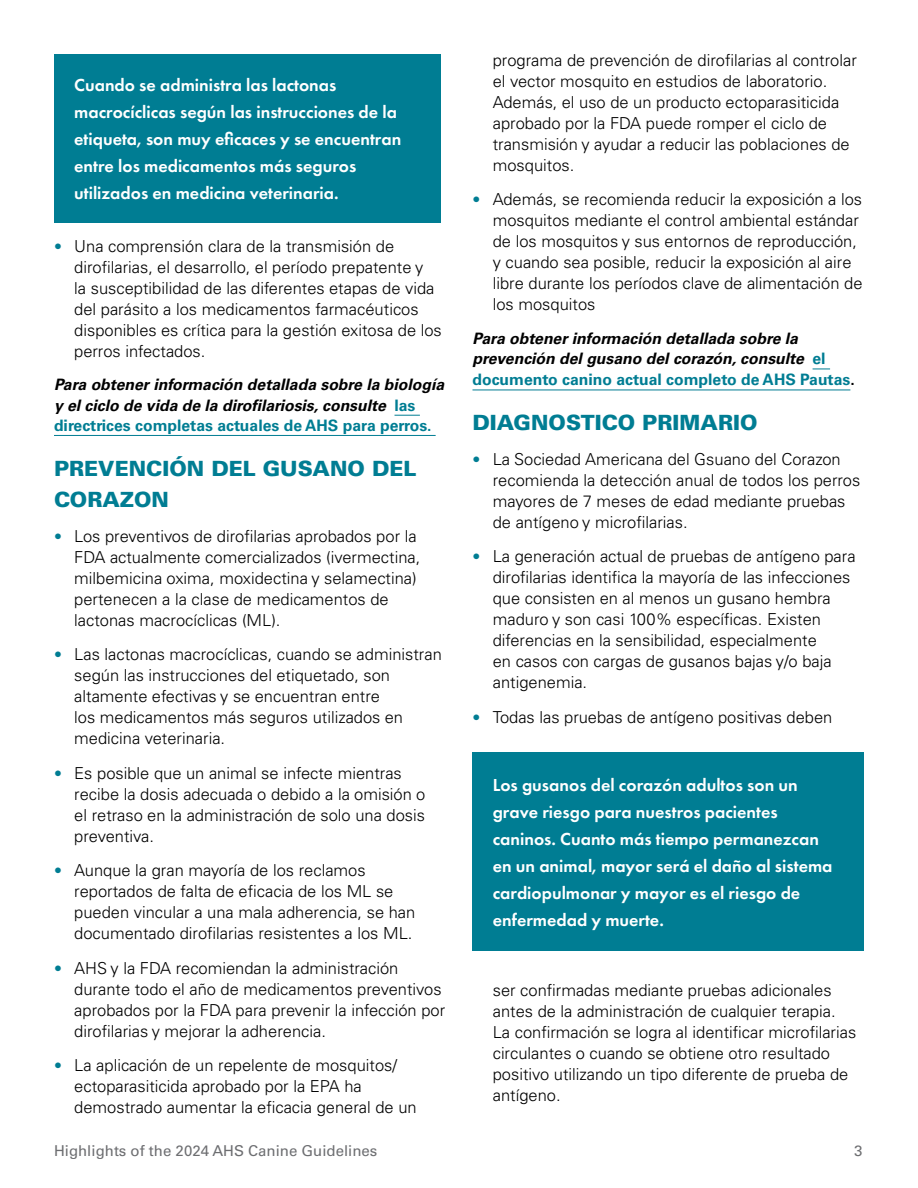
<style>
.page{position:relative;width:918px;height:1188px;background:#fff}
.page>*{position:absolute;margin:0;border:0;box-sizing:border-box;transform-origin:0 0}
.t1{font:900 21px/31.5px "Univers LT Pro 75";color:#007d93}
.t2{font:600 18px/27px "Futura PT";color:#fff}
.t3{font:300 16.5px/21px "Univers LT Pro 45";color:#000}
.t4{font:italic 700 15.75px/20.2px "Univers LT Pro 65";color:#000}
.t5{font:15px "Univers LT Pro 55 Roman";color:#6d6e71}
.s1{font-size:15.75px;color:#007d93}
.s2{font-style:normal;color:#007d93}
.s3{font-style:normal}
</style>
<div class="page">
<svg style="left:395px;top:415px;width:25px;height:1px"></svg>
<hr style="left:54px;top:435px;width:382px;height:1px;background:#007d93">
<svg style="left:813px;top:369px;width:17px;height:1px"></svg>
<hr style="left:472px;top:390px;width:378px;height:1px;background:#007d93">
<div style="left:54px;top:54px;width:387px;height:168px;background:#007d93"></div>
<div style="left:472px;top:753px;width:392px;height:198px;background:#007d93"></div>
<p class="t2" style="left:74px;top:71px;width:329px">Cuando se administra las lactonas macrocíclicas según las instrucciones de la etiqueta, son muy eficaces y se encuentran entre los medicamentos más seguros utilizados en medicina veterinaria.</p>
<p class="t3" style="left:74px;top:235px;width:369px;text-indent:-20px"><span class="s1">•</span> Una comprensión clara de la transmisión de dirofilarias, el desarrollo, el período prepatente y<br>la susceptibilidad de las diferentes etapas de vida del parásito a los medicamentos farmacéuticos disponibles es crítica para la gestión exitosa de los perros infectados.</p>
<p class="t4" style="left:54px;top:374px;width:392px">Para obtener información detallada sobre la biología y el ciclo de vida de la dirofilariosis, consulte <span class="s2">las directrices completas actuales de AHS para perros.</span></p>
<p class="t1" style="left:54px;top:452px;width:364px">PREVENCIÓN DEL GUSANO DEL<br>CORAZON</p>
<p class="t3" style="left:74px;top:525px;width:348px;text-indent:-20px"><span class="s1">•</span> Los preventivos de dirofilarias aprobados por la FDA actualmente comercializados (ivermectina, milbemicina oxima, moxidectina y selamectina) pertenecen a la clase de medicamentos de lactonas macrocíclicas (ML).</p>
<p class="t3" style="left:74px;top:644px;width:369px;text-indent:-20px"><span class="s1">•</span> Las lactonas macrocíclicas, cuando se administran según las instrucciones del etiquetado, son altamente efectivas y se encuentran entre<br>los medicamentos más seguros utilizados en medicina veterinaria.</p>
<p class="t3" style="left:74px;top:762px;width:353px;text-indent:-20px"><span class="s1">•</span> Es posible que un animal se infecte mientras recibe la dosis adecuada o debido a la omisión o el retraso en la administración de solo una dosis preventiva.</p>
<p class="t3" style="left:74px;top:860px;width:343px;text-indent:-20px"><span class="s1">•</span> Aunque la gran mayoría de los reclamos reportados de falta de eficacia de los ML se pueden vincular a una mala adherencia, se han documentado dirofilarias resistentes a los ML.</p>
<p class="t3" style="left:74px;top:957px;width:372px;text-indent:-20px"><span class="s1">•</span> AHS y la FDA recomiendan la administración durante todo el año de medicamentos preventivos aprobados por la FDA para prevenir la infección por dirofilarias y mejorar la adherencia.</p>
<p class="t3" style="left:74px;top:1055px;width:344px;text-indent:-20px"><span class="s1">•</span> La aplicación de un repelente de mosquitos/ ectoparasiticida aprobado por la EPA ha demostrado aumentar la eficacia general de un</p>
<p class="t3" style="left:493px;top:49px;width:366px">programa de prevención de dirofilarias al controlar el vector mosquito en estudios de laboratorio.<br>Además, el uso de un producto ectoparasiticida aprobado por la FDA puede romper el ciclo de transmisión y ayudar a reducir las poblaciones de mosquitos.</p>
<p class="t3" style="left:493px;top:189px;width:371px;text-indent:-20px"><span class="s1">•</span> Además, se recomienda reducir la exposición a los mosquitos mediante el control ambiental estándar de los mosquitos y sus entornos de reproducción, y cuando sea posible, reducir la exposición al aire libre durante los períodos clave de alimentación de los mosquitos</p>
<p class="t4" style="left:472px;top:328px;width:384px">Para obtener información detallada sobre la prevención del gusano del corazón, consulte <span class="s2">el documento canino actual completo de AHS Pautas</span><span class="s3">.</span></p>
<p class="t1" style="left:472px;top:406px;width:287px">DIAGNOSTICO PRIMARIO</p>
<p class="t3" style="left:493px;top:448px;width:369px;text-indent:-20px"><span class="s1">•</span> La Sociedad Americana del Gsuano del Corazon recomienda la detección anual de todos los perros mayores de 7 meses de edad mediante pruebas de antígeno y microfilarias.</p>
<p class="t3" style="left:493px;top:546px;width:364px;text-indent:-20px"><span class="s1">•</span> La generación actual de pruebas de antígeno para dirofilarias identifica la mayoría de las infecciones que consisten en al menos un gusano hembra maduro y son casi 100% específicas. Existen diferencias en la sensibilidad, especialmente<br>en casos con cargas de gusanos bajas y/o baja antigenemia.</p>
<p class="t3" style="left:472px;top:706px;width:361px"><span class="s1">•</span> Todas las pruebas de antígeno positivas deben</p>
<p class="t2" style="left:493px;top:772px;width:341px">Los gusanos del corazón adultos son un grave riesgo para nuestros pacientes caninos. Cuanto más tiempo permanezcan en un animal, mayor será el daño al sistema cardiopulmonar y mayor es el riesgo de enfermedad y muerte.</p>
<p class="t3" style="left:493px;top:979px;width:365px">ser confirmadas mediante pruebas adicionales antes de la administración de cualquier terapia.<br>La confirmación se logra al identificar microfilarias circulantes o cuando se obtiene otro resultado positivo utilizando un tipo diferente de prueba de antígeno.</p>
<p class="t5" style="left:54px;top:1140px;width:325px">Highlights of the 2024 AHS Canine Guidelines</p>
<p class="t5" style="left:854px;top:1140px;width:10px">3</p>
</div>
